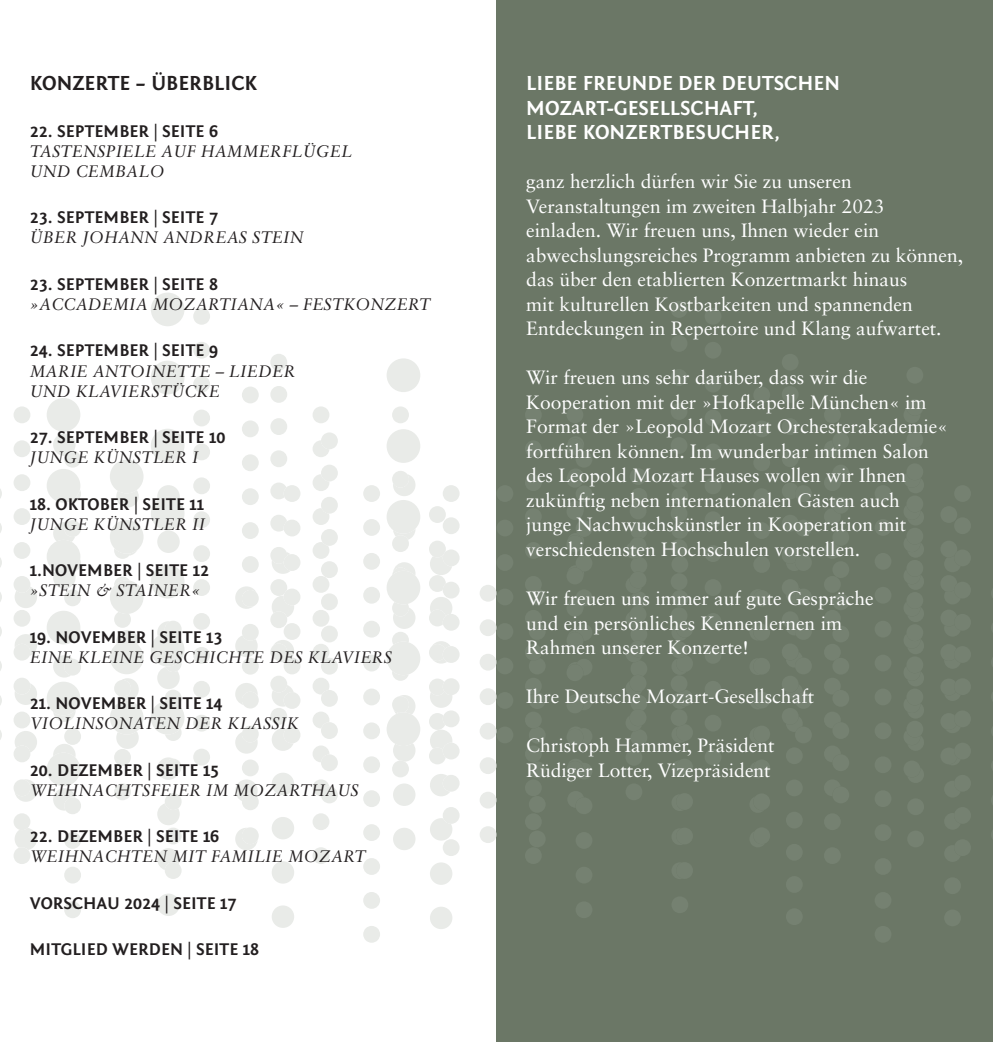
<style>
.page{position:relative;width:993px;height:1042px;background:#fff}
.page>*{position:absolute;margin:0;border:0;box-sizing:border-box;transform-origin:0 0}
.t1{font:700 21px/24.5px "Fontin Sans";letter-spacing:.005em;color:#fff}
.t2{font:700 21px "Fontin Sans";letter-spacing:.005em;color:#231f20}
.t3{font:19.25px/24.5px "Sabon LT Pro";color:#fff}
.t4{font:700 17.5px "Fontin Sans";letter-spacing:.005em;color:#231f20}
.t5{font:italic 16.62px/20.1px "Sabon LT Pro";letter-spacing:.01em;color:#231f20}
.s1{font-weight:400}
</style>
<div class="page">
<div style="left:496px;top:0;width:496px;height:1042px;background:#6b7766"></div>
<svg style="left:705px;top:308px;width:16px;height:457px"></svg>
<svg style="left:525px;top:407px;width:20px;height:457px"></svg>
<svg style="left:941px;top:486px;width:29px;height:440px"></svg>
<svg style="left:824px;top:407px;width:25px;height:457px"></svg>
<svg style="left:875px;top:486px;width:16px;height:456px"></svg>
<svg style="left:750px;top:387px;width:19px;height:460px"></svg>
<svg style="left:782px;top:354px;width:29px;height:571px"></svg>
<svg style="left:567px;top:407px;width:25px;height:511px"></svg>
<svg style="left:626px;top:469px;width:21px;height:331px"></svg>
<svg style="left:671px;top:302px;width:21px;height:611px"></svg>
<svg style="left:904px;top:367px;width:19px;height:480px"></svg>
<svg style="left:193px;top:308px;width:17px;height:457px"></svg>
<svg style="left:14px;top:406px;width:23px;height:458px"></svg>
<svg style="left:429px;top:485px;width:30px;height:444px"></svg>
<div style="left:479px;top:757px;width:17px;height:17px;background:#e9ebe8;border-radius:50%"></div>
<div style="left:479px;top:792px;width:17px;height:16px;background:#e9ebe8;border-radius:50%"></div>
<svg style="left:480px;top:486px;width:33px;height:257px"></svg>
<svg style="left:480px;top:826px;width:16px;height:17px"></svg>
<svg style="left:313px;top:406px;width:25px;height:458px"></svg>
<svg style="left:363px;top:485px;width:17px;height:458px"></svg>
<svg style="left:235px;top:387px;width:24px;height:463px"></svg>
<svg style="left:270px;top:354px;width:30px;height:574px"></svg>
<svg style="left:0;top:489px;width:2px;height:251px"></svg>
<svg style="left:47px;top:398px;width:34px;height:520px"></svg>
<svg style="left:110px;top:460px;width:33px;height:340px"></svg>
<svg style="left:151px;top:293px;width:33px;height:623px"></svg>
<svg style="left:387px;top:358px;width:33px;height:492px"></svg>
<p class="t2" style="left:30px;top:72px;width:229px">KONZERTE – ÜBERBLICK</p>
<p class="t4" style="left:30px;top:121px;width:190px">22. SEPTEMBER <span class="s1">|</span> SEITE 6</p>
<p class="t5" style="left:30px;top:141px;width:324px">TASTENSPIELE AUF HAMMERFLÜGEL<br>UND CEMBALO</p>
<p class="t4" style="left:30px;top:208px;width:190px">23. SEPTEMBER <span class="s1">|</span> SEITE 7</p>
<p class="t5" style="left:30px;top:227px;width:275px">ÜBER JOHANN ANDREAS STEIN</p>
<p class="t4" style="left:30px;top:274px;width:190px">23. SEPTEMBER <span class="s1">|</span> SEITE 8</p>
<p class="t5" style="left:30px;top:294px;width:402px">»ACCADEMIA MOZARTIANA« – FESTKONZERT</p>
<p class="t4" style="left:30px;top:341px;width:190px">24. SEPTEMBER <span class="s1">|</span> SEITE 9</p>
<p class="t5" style="left:30px;top:360px;width:267px">MARIE ANTOINETTE – LIEDER<br>UND KLAVIERSTÜCKE</p>
<p class="t4" style="left:30px;top:428px;width:197px">27. SEPTEMBER <span class="s1">|</span> SEITE 10</p>
<p class="t5" style="left:30px;top:447px;width:170px">JUNGE KÜNSTLER I</p>
<p class="t4" style="left:30px;top:494px;width:176px">18. OKTOBER <span class="s1">|</span> SEITE 11</p>
<p class="t5" style="left:30px;top:513px;width:177px">JUNGE KÜNSTLER II</p>
<p class="t4" style="left:30px;top:561px;width:181px">1.NOVEMBER <span class="s1">|</span> SEITE 12</p>
<p class="t5" style="left:30px;top:580px;width:172px">»STEIN &amp; STAINER«</p>
<p class="t4" style="left:30px;top:627px;width:194px">19. NOVEMBER <span class="s1">|</span> SEITE 13</p>
<p class="t5" style="left:30px;top:646px;width:363px">EINE KLEINE GESCHICHTE DES KLAVIERS</p>
<p class="t4" style="left:30px;top:694px;width:194px">21. NOVEMBER <span class="s1">|</span> SEITE 14</p>
<p class="t5" style="left:30px;top:713px;width:270px">VIOLINSONATEN DER KLASSIK</p>
<p class="t4" style="left:30px;top:760px;width:191px">20. DEZEMBER <span class="s1">|</span> SEITE 15</p>
<p class="t5" style="left:30px;top:779px;width:330px">WEIHNACHTSFEIER IM MOZARTHAUS</p>
<p class="t4" style="left:30px;top:827px;width:191px">22. DEZEMBER <span class="s1">|</span> SEITE 16</p>
<p class="t5" style="left:30px;top:846px;width:337px">WEIHNACHTEN MIT FAMILIE MOZART</p>
<p class="t4" style="left:30px;top:893px;width:208px">VORSCHAU 2024 <span class="s1">|</span> SEITE 17</p>
<p class="t4" style="left:30px;top:939px;width:231px">MITGLIED WERDEN <span class="s1">|</span> SEITE 18</p>
<p class="t1" style="left:526px;top:71px;width:315px">LIEBE FREUNDE DER DEUTSCHEN<br>MOZART-GESELLSCHAFT,<br>LIEBE KONZERTBESUCHER,</p>
<p class="t3" style="left:526px;top:169px;width:438px">ganz herzlich dürfen wir Sie zu unseren Veranstaltungen im zweiten Halbjahr 2023 einladen. Wir freuen uns, Ihnen wieder ein abwechslungsreiches Programm anbieten zu können, das über den etablierten Konzertmarkt hinaus<br>mit kulturellen Kostbarkeiten und spannenden Entdeckungen in Repertoire und Klang aufwartet.</p>
<p class="t3" style="left:526px;top:365px;width:423px">Wir freuen uns sehr darüber, dass wir die Kooperation mit der »Hofkapelle München« im Format der »Leopold Mozart Orchesterakademie« fortführen können. Im wunderbar intimen Salon des Leopold Mozart Hauses wollen wir Ihnen zukünftig neben internationalen Gästen auch junge Nachwuchskünstler in Kooperation mit verschiedensten Hochschulen vorstellen.</p>
<p class="t3" style="left:526px;top:585px;width:349px">Wir freuen uns immer auf gute Gespräche und ein persönliches Kennenlernen im<br>Rahmen unserer Konzerte!</p>
<p class="t3" style="left:526px;top:683px;width:289px">Ihre Deutsche Mozart-Gesellschaft</p>
<p class="t3" style="left:526px;top:732px;width:250px">Christoph Hammer, Präsident<br>Rüdiger Lotter, Vizepräsident</p>
</div>
